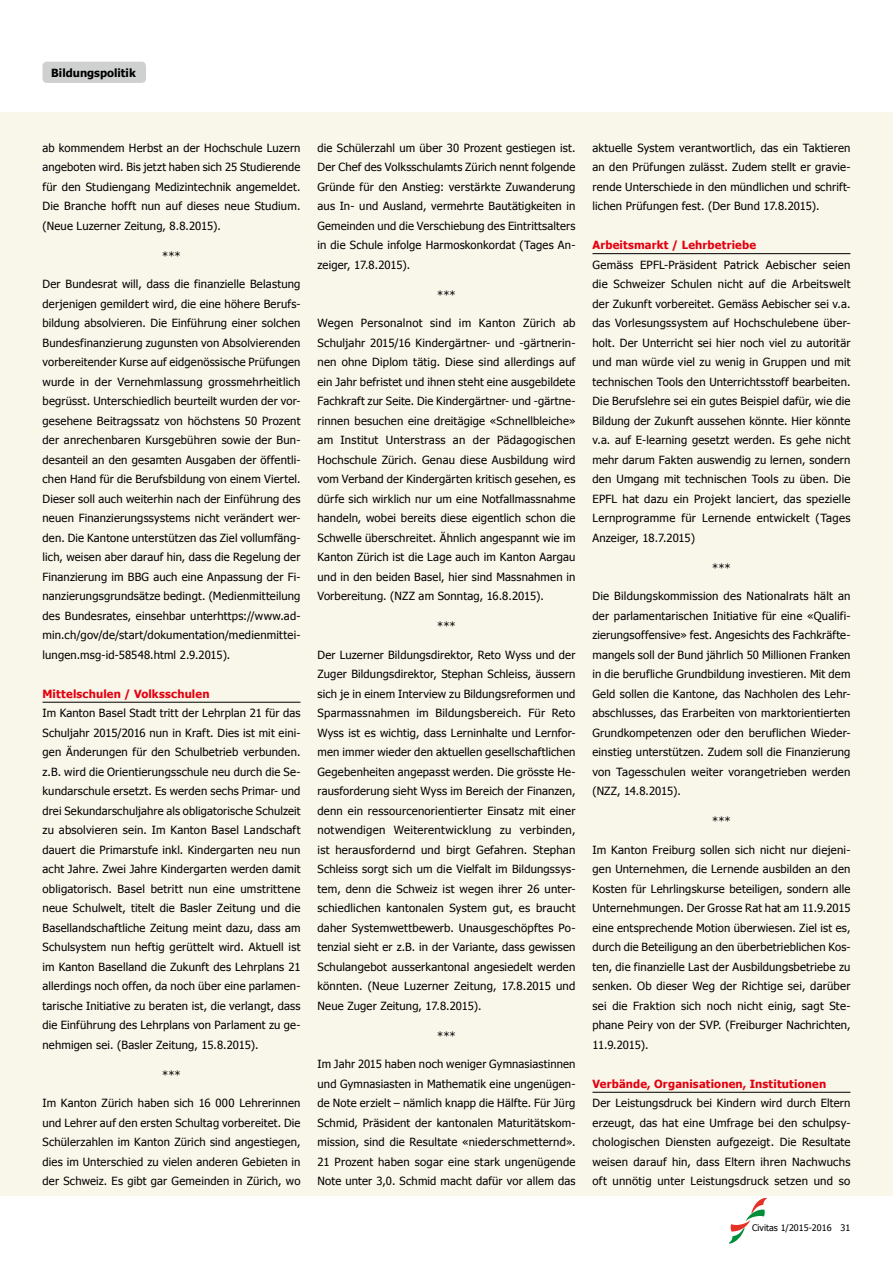
<style>
.page{position:relative;width:893px;height:1263px;background:#fff}
.page>*{position:absolute;margin:0;border:0;box-sizing:border-box;transform-origin:0 0}
.t1{font:11.25px/19.5px "Tahoma";letter-spacing:.015em;color:#000;text-align:justify}
.t2{font:700 11.25px "Tahoma";letter-spacing:.015em;color:#e3000f}
.t3{font:700 11.25px "Tahoma";color:#000}
.t4{font:9px "Tahoma";color:#000}
</style>
<div class="page">
<svg style="left:729px;top:1198px;width:37px;height:46px"></svg>
<div style="left:0;top:113px;width:893px;height:1083px;background:#f9f6ea"></div>
<hr style="left:43px;top:702px;width:257px;height:1px;background:#000">
<hr style="left:592px;top:253px;width:258px;height:1px;background:#000">
<hr style="left:592px;top:1092px;width:258px;height:1px;background:#000">
<div style="left:43px;top:62px;width:103px;height:21px;background:#cfd0d0;border-radius:4px"></div>
<p class="t3" style="left:51px;top:65px;width:86px">Bildungspolitik</p>
<p class="t1" style="left:43px;top:137px;width:259px">ab kommendem Herbst an der Hochschule Luzern angeboten wird. Bis jetzt haben sich 25 Studierende für den Studiengang Medizintechnik angemeldet.<br>Die Branche hofft nun auf dieses neue Studium. (Neue Luzerner Zeitung, 8.8.2015).</p>
<p class="t1" style="left:162px;top:245px;width:20px">***</p>
<p class="t1" style="left:43px;top:274px;width:259px">Der Bundesrat will, dass die finanzielle Belastung derjenigen gemildert wird, die eine höhere Berufs&shy;bildung absolvieren. Die Einführung einer solchen Bundesfinanzierung zugunsten von Absolvierenden vorbereitender Kurse auf eidgenössische Prüfungen wurde in der Vernehmlassung grossmehrheitlich begrüsst. Unterschiedlich beurteilt wurden der vor&shy;gesehene Beitragssatz von höchstens 50 Prozent der anrechenbaren Kursgebühren sowie der Bun&shy;desanteil an den gesamten Ausgaben der öffentli&shy;chen Hand für die Berufsbildung von einem Viertel.<br>Dieser soll auch weiterhin nach der Einführung des neuen Finanzierungssystems nicht verändert wer&shy;den. Die Kantone unterstützen das Ziel vollumfäng&shy;lich, weisen aber darauf hin, dass die Regelung der Finanzierung im BBG auch eine Anpassung der Fi&shy;nanzierungsgrundsätze bedingt. (Medienmitteilung des Bundesrates, einsehbar unterhttps://www.ad&shy;min.ch/gov/de/start/dokumentation/medienmittei&shy;lungen.msg-id-58548.html 2.9.2015).</p>
<p class="t2" style="left:43px;top:686px;width:169px">Mittelschulen / Volksschulen</p>
<p class="t1" style="left:43px;top:703px;width:259px">Im Kanton Basel Stadt tritt der Lehrplan 21 für das Schuljahr 2015/2016 nun in Kraft. Dies ist mit eini&shy;gen Änderungen für den Schulbetrieb verbunden. z.B. wird die Orientierungsschule neu durch die Se&shy;kundarschule ersetzt. Es werden sechs Primar- und drei Sekundarschuljahre als obligatorische Schulzeit zu absolvieren sein. Im Kanton Basel Landschaft dauert die Primarstufe inkl. Kindergarten neu nun acht Jahre. Zwei Jahre Kindergarten werden damit obligatorisch. Basel betritt nun eine umstrittene neue Schulwelt, titelt die Basler Zeitung und die Basellandschaftliche Zeitung meint dazu, dass am Schulsystem nun heftig gerüttelt wird. Aktuell ist im Kanton Baselland die Zukunft des Lehrplans 21 allerdings noch offen, da noch über eine parlamen&shy;tarische Initiative zu beraten ist, die verlangt, dass die Einführung des Lehrplans von Parlament zu ge&shy;nehmigen sei. (Basler Zeitung, 15.8.2015).</p>
<p class="t1" style="left:162px;top:1064px;width:20px">***</p>
<p class="t1" style="left:43px;top:1093px;width:259px">Im Kanton Zürich haben sich 16 000 Lehrerinnen und Lehrer auf den ersten Schultag vorbereitet. Die Schülerzahlen im Kanton Zürich sind angestiegen, dies im Unterschied zu vielen anderen Gebieten in der Schweiz. Es gibt gar Gemeinden in Zürich, wo</p>
<p class="t1" style="left:317px;top:137px;width:259px">die Schülerzahl um über 30 Prozent gestiegen ist.<br>Der Chef des Volksschulamts Zürich nennt folgende Gründe für den Anstieg: verstärkte Zuwanderung aus In- und Ausland, vermehrte Bautätigkeiten in Gemeinden und die Verschiebung des Eintrittsalters in die Schule infolge Harmoskonkordat (Tages An&shy;zeiger, 17.8.2015).</p>
<p class="t1" style="left:437px;top:284px;width:20px">***</p>
<p class="t1" style="left:317px;top:313px;width:259px">Wegen Personalnot sind im Kanton Zürich ab Schuljahr 2015/16 Kindergärtner- und -gärtnerin&shy;nen ohne Diplom tätig. Diese sind allerdings auf ein Jahr befristet und ihnen steht eine ausgebildete Fachkraft zur Seite. Die Kindergärtner- und -gärtne&shy;rinnen besuchen eine dreitägige «Schnellbleiche» am Institut Unterstrass an der Pädagogischen Hochschule Zürich. Genau diese Ausbildung wird vom Verband der Kindergärten kritisch gesehen, es dürfe sich wirklich nur um eine Notfallmassnahme handeln, wobei bereits diese eigentlich schon die Schwelle überschreitet. Ähnlich angespannt wie im Kanton Zürich ist die Lage auch im Kanton Aargau und in den beiden Basel, hier sind Massnahmen in Vorbereitung. (NZZ am Sonntag, 16.8.2015).</p>
<p class="t1" style="left:437px;top:616px;width:20px">***</p>
<p class="t1" style="left:317px;top:644px;width:259px">Der Luzerner Bildungsdirektor, Reto Wyss und der Zuger Bildungsdirektor, Stephan Schleiss, äussern sich je in einem Interview zu Bildungsreformen und Sparmassnahmen im Bildungsbereich. Für Reto Wyss ist es wichtig, dass Lerninhalte und Lernfor&shy;men immer wieder den aktuellen gesellschaftlichen Gegebenheiten angepasst werden. Die grösste He&shy;rausforderung sieht Wyss im Bereich der Finanzen, denn ein ressourcenorientierter Einsatz mit einer notwendigen Weiterentwicklung zu verbinden, ist herausfordernd und birgt Gefahren. Stephan Schleiss sorgt sich um die Vielfalt im Bildungssys&shy;tem, denn die Schweiz ist wegen ihrer 26 unter&shy;schiedlichen kantonalen System gut, es braucht daher Systemwettbewerb. Unausgeschöpftes Po&shy;tenzial sieht er z.B. in der Variante, dass gewissen Schulangebot ausserkantonal angesiedelt werden könnten. (Neue Luzerner Zeitung, 17.8.2015 und Neue Zuger Zeitung, 17.8.2015).</p>
<p class="t1" style="left:437px;top:1025px;width:20px">***</p>
<p class="t1" style="left:317px;top:1054px;width:259px">Im Jahr 2015 haben noch weniger Gymnasiastinnen und Gymnasiasten in Mathematik eine ungenügen&shy;de Note erzielt – nämlich knapp die Hälfte. Für Jürg Schmid, Präsident der kantonalen Maturitätskom&shy;mission, sind die Resultate «niederschmetternd».<br>21 Prozent haben sogar eine stark ungenügende Note unter 3,0. Schmid macht dafür vor allem das</p>
<p class="t1" style="left:592px;top:137px;width:259px">aktuelle System verantwortlich, das ein Taktieren an den Prüfungen zulässt. Zudem stellt er gravie&shy;rende Unterschiede in den mündlichen und schrift&shy;lichen Prüfungen fest. (Der Bund 17.8.2015).</p>
<p class="t2" style="left:592px;top:237px;width:165px">Arbeitsmarkt / Lehrbetriebe</p>
<p class="t1" style="left:592px;top:254px;width:259px">Gemäss EPFL-Präsident Patrick Aebischer seien die Schweizer Schulen nicht auf die Arbeitswelt der Zukunft vorbereitet. Gemäss Aebischer sei v.a. das Vorlesungssystem auf Hochschulebene über&shy;holt. Der Unterricht sei hier noch viel zu autoritär und man würde viel zu wenig in Gruppen und mit technischen Tools den Unterrichtsstoff bearbeiten.<br>Die Berufslehre sei ein gutes Beispiel dafür, wie die Bildung der Zukunft aussehen könnte. Hier könnte v.a. auf E-learning gesetzt werden. Es gehe nicht mehr darum Fakten auswendig zu lernen, sondern den Umgang mit technischen Tools zu üben. Die EPFL hat dazu ein Projekt lanciert, das spezielle Lernprogramme für Lernende entwickelt (Tages Anzeiger, 18.7.2015)</p>
<p class="t1" style="left:712px;top:557px;width:20px">***</p>
<p class="t1" style="left:592px;top:586px;width:259px">Die Bildungskommission des Nationalrats hält an der parlamentarischen Initiative für eine «Qualifi&shy;zierungsoffensive» fest. Angesichts des Fachkräfte&shy;mangels soll der Bund jährlich 50 Millionen Franken in die berufliche Grundbildung investieren. Mit dem Geld sollen die Kantone, das Nachholen des Lehr&shy;abschlusses, das Erarbeiten von marktorientierten Grundkompetenzen oder den beruflichen Wieder&shy;einstieg unterstützen. Zudem soll die Finanzierung von Tagesschulen weiter vorangetrieben werden (NZZ, 14.8.2015).</p>
<p class="t1" style="left:712px;top:811px;width:20px">***</p>
<p class="t1" style="left:592px;top:839px;width:259px">Im Kanton Freiburg sollen sich nicht nur diejeni&shy;gen Unternehmen, die Lernende ausbilden an den Kosten für Lehrlingskurse beteiligen, sondern alle Unternehmungen. Der Grosse Rat hat am 11.9.2015 eine entsprechende Motion überwiesen. Ziel ist es, durch die Beteiligung an den überbetrieblichen Kos&shy;ten, die finanzielle Last der Ausbildungsbetriebe zu senken. Ob dieser Weg der Richtige sei, darüber sei die Fraktion sich noch nicht einig, sagt Ste&shy;phane Peiry von der SVP. (Freiburger Nachrichten, 11.9.2015).</p>
<p class="t2" style="left:592px;top:1076px;width:235px">Verbände, Organisationen, Institutionen</p>
<p class="t1" style="left:592px;top:1093px;width:259px">Der Leistungsdruck bei Kindern wird durch Eltern erzeugt, das hat eine Umfrage bei den schulpsy&shy;chologischen Diensten aufgezeigt. Die Resultate weisen darauf hin, dass Eltern ihren Nachwuchs oft unnötig unter Leistungsdruck setzen und so</p>
<p class="t4" style="left:752px;top:1222px;width:100px">Civitas 1/2015-2016 31</p>
</div>
